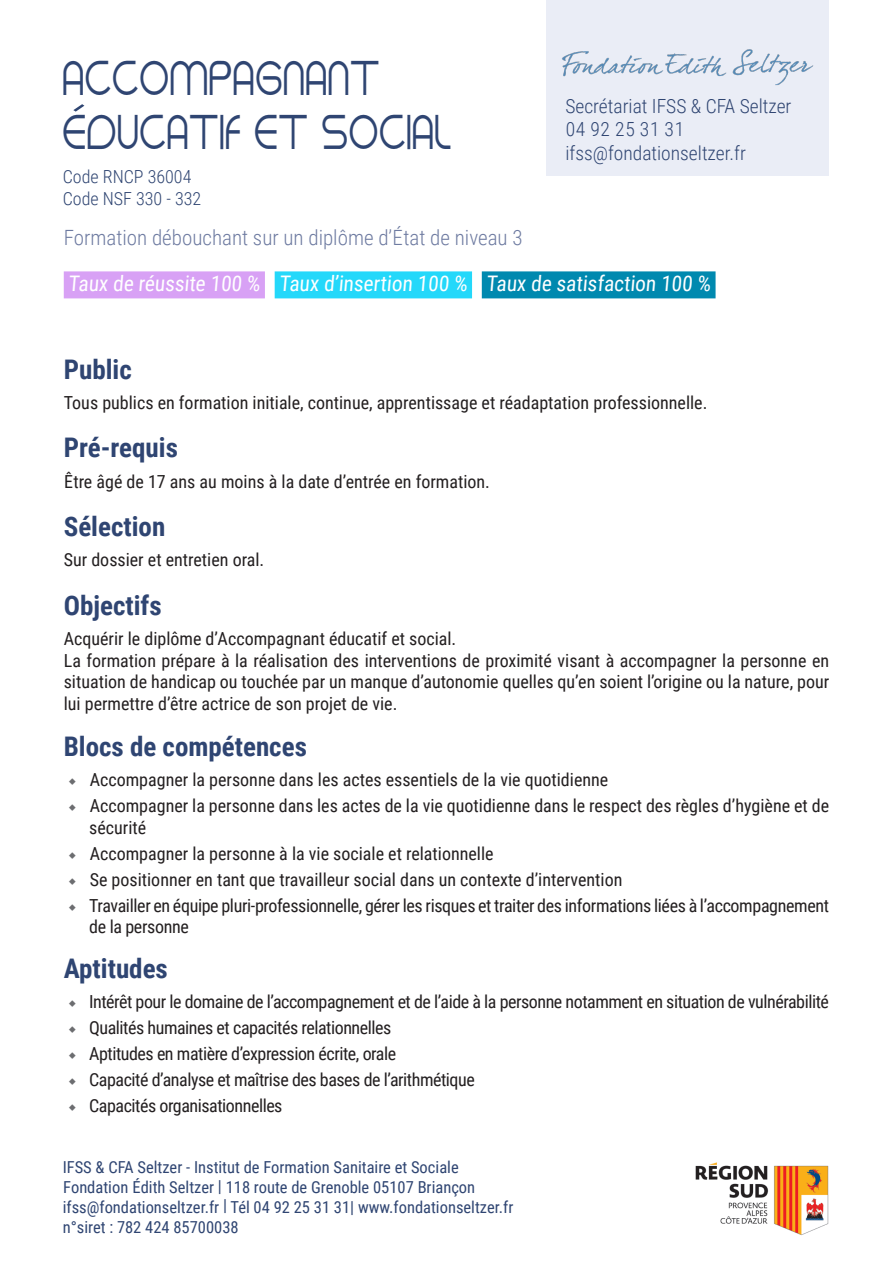
<style>
.page{position:relative;width:893px;height:1263px;background:#fff}
.page>*{position:absolute;margin:0;border:0;box-sizing:border-box;transform-origin:0 0}
.t1{font:48.75px "Diamonds";letter-spacing:.025em;color:#2f4572;scale:.8 1}
.t2{font:700 27px "Roboto Condensed";color:#2f4572}
.Style_de_paragraphe_3{font:21.45px "Roboto Condensed";color:#fff}
.t3{font:300 21px "Roboto Condensed";color:#6e7ba1}
.t4{font:300 19.5px "Roboto Condensed";color:#2f4572}
.t5{font:18px/21.6px "Roboto Condensed";color:#231f20;text-align:justify}
.t6{font:18px "Roboto Condensed";letter-spacing:-.025em;color:#231f20}
.t7{font:18px/21.6px "Roboto Condensed";letter-spacing:-.02em;color:#231f20}
.t8{font:300 18px "Roboto Condensed";color:#2f4572}
.t9{font:16.5px "Roboto Condensed";color:#2f4572}
</style>
<div class="page">
<img style="left:695px;top:1163px;width:134px;height:72px">
<svg style="left:73px;top:104px;width:11px;height:8px"></svg>
<div style="left:64px;top:271px;width:201px;height:27px;background:#d8a1f5"></div>
<div style="left:275px;top:271px;width:197px;height:27px;background:#24d8fa"></div>
<div style="left:482px;top:271px;width:234px;height:27px;background:#0089af"></div>
<div style="left:546px;top:0;width:283px;height:175px;background:#eaedf6"></div>
<img style="left:562px;top:49px;width:252px;height:37px">
<p class="t1" style="left:63px;top:56px;width:398px">ACCOMPAGNANT</p>
<p class="t1" style="left:63px;top:110px;width:488px">EDUCATIF ET SOCIAL</p>
<p class="t8" style="left:63px;top:164px;width:130px">Code RNCP 36004</p>
<p class="t8" style="left:63px;top:186px;width:140px">Code NSF 330 - 332</p>
<p class="t4" style="left:565px;top:92px;width:228px">Secrétariat IFSS &amp; CFA Seltzer</p>
<p class="t4" style="left:566px;top:116px;width:120px">04 92 25 31 31</p>
<p class="t4" style="left:565px;top:139px;width:182px">ifss@fondationseltzer.fr</p>
<p class="t3" style="left:64px;top:223px;width:460px">Formation débouchant sur un diplôme d’État de niveau 3</p>
<p class="Style_de_paragraphe_3" style="left:68px;top:268px;width:646px">Taux de réussite 100 % Taux d’insertion 100 % Taux de satisfaction 100 %</p>
<p class="t2" style="left:64px;top:350px;width:70px">Public</p>
<p class="t5" style="left:64px;top:391px;width:645px">Tous publics en formation initiale, continue, apprentissage et réadaptation professionnelle.</p>
<p class="t2" style="left:64px;top:429px;width:116px">Pré-requis</p>
<p class="t5" style="left:64px;top:470px;width:427px">Être âgé de 17 ans au moins à la date d’entrée en formation.</p>
<p class="t2" style="left:64px;top:508px;width:103px">Sélection</p>
<p class="t5" style="left:64px;top:548px;width:202px">Sur dossier et entretien oral.</p>
<p class="t2" style="left:64px;top:586px;width:99px">Objectifs</p>
<p class="t5" style="left:64px;top:627px;width:394px">Acquérir le diplôme d’Accompagnant éducatif et social.</p>
<p class="t5" style="left:64px;top:649px;width:767px">La formation prépare à la réalisation des interventions de proximité visant à accompagner la personne en situation de handicap ou touchée par un manque d’autonomie quelles qu’en soient l’origine ou la nature, pour lui permettre d’être actrice de son projet de vie.</p>
<p class="t2" style="left:64px;top:728px;width:245px">Blocs de compétences</p>
<p class="t5" style="left:90px;top:769px;width:520px">Accompagner la personne dans les actes essentiels de la vie quotidienne</p>
<p class="t5" style="left:89px;top:794px;width:741px">Accompagner la personne dans les actes de la vie quotidienne dans le respect des règles d’hygiène et de sécurité</p>
<p class="t5" style="left:90px;top:842px;width:405px">Accompagner la personne à la vie sociale et relationnelle</p>
<p class="t5" style="left:90px;top:868px;width:534px">Se positionner en tant que travailleur social dans un contexte d’intervention</p>
<p class="t7" style="left:89px;top:894px;width:741px">Travailler en équipe pluri-professionnelle, gérer les risques et traiter des informations liées à l’accompagnement de la personne</p>
<p class="t2" style="left:64px;top:949px;width:106px">Aptitudes</p>
<p class="t6" style="left:89px;top:989px;width:741px">Intérêt pour le domaine de l’accompagnement et de l’aide à la personne notamment en situation de vulnérabilité</p>
<p class="t6" style="left:89px;top:1015px;width:304px">Qualités humaines et capacités relationnelles</p>
<p class="t6" style="left:89px;top:1041px;width:309px">Aptitudes en matière d’expression écrite, orale</p>
<p class="t6" style="left:89px;top:1067px;width:387px">Capacité d’analyse et maîtrise des bases de l’arithmétique</p>
<p class="t6" style="left:89px;top:1092px;width:195px">Capacités organisationnelles</p>
<p class="t9" style="left:63px;top:1156px;width:397px">IFSS &amp; CFA Seltzer - Institut de Formation Sanitaire et Sociale</p>
<p class="t9" style="left:63px;top:1175px;width:414px">Fondation Édith Seltzer | 118 route de Grenoble 05107 Briançon</p>
<p class="t9" style="left:63px;top:1195px;width:452px">ifss@fondationseltzer.fr | Tél 04 92 25 31 31| www.fondationseltzer.fr</p>
<p class="t9" style="left:63px;top:1215px;width:177px">n°siret : 782 424 85700038</p>
</div>
